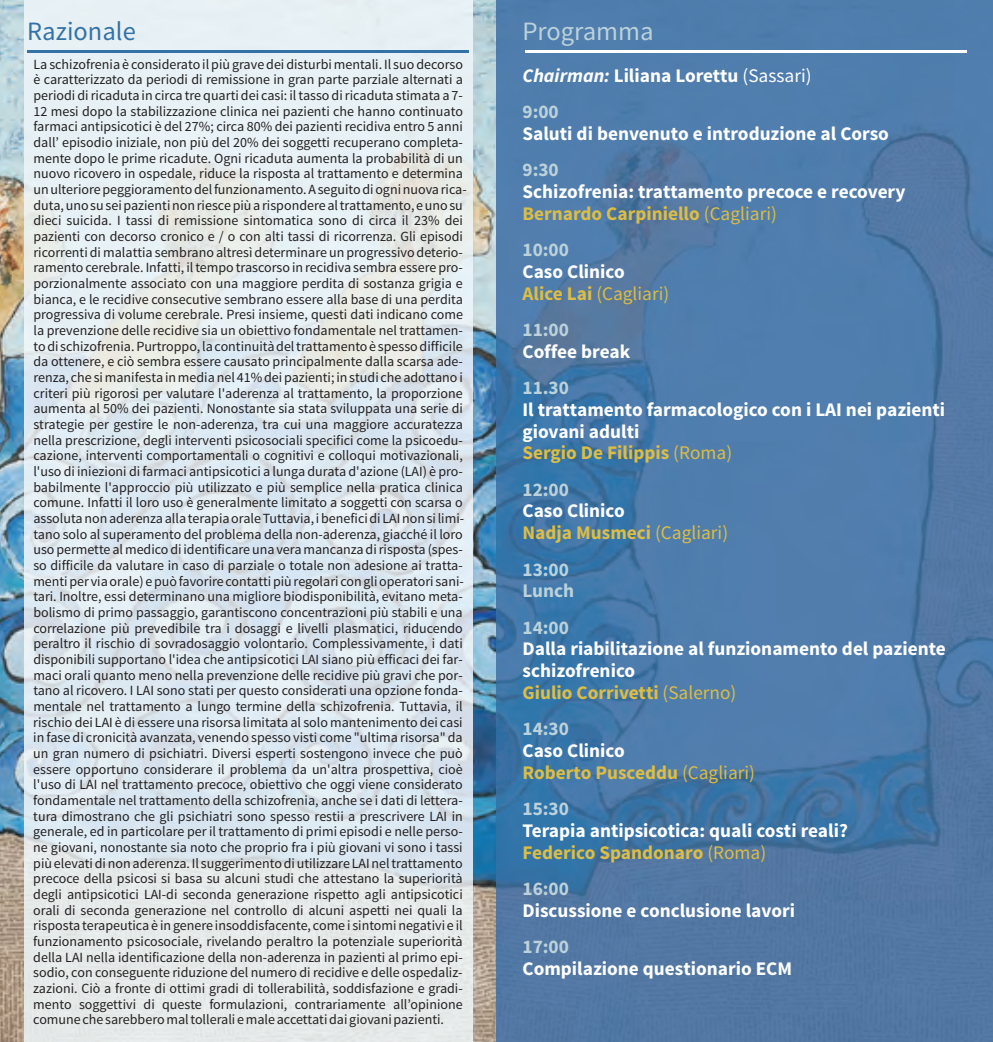
<style>
.page{position:relative;width:993px;height:1042px;background:#fff}
.page>*{position:absolute;margin:0;border:0;box-sizing:border-box;transform-origin:0 0}
.t1{font:26.43px "Source Sans Pro";color:#3372a6}
.t2{font:26.43px "Source Sans Pro";color:#bcd2db}
.t3{font:700 19.25px/21.7px "Source Sans Pro";color:#fff}
.t4{font:700 19.25px "Source Sans Pro";color:#ddbd43}
.t5{font:700 19.25px/21.7px "Source Sans Pro";color:#bcd2db}
.t6{font:19.25px "Source Sans Pro";color:#ddbd43}
.t7{font:14px/15.8px "Source Sans Pro";color:#231f20}
.s1{font-style:italic}
.s2{font-weight:400}
.s3{font-weight:700}
</style>
<div class="page">
<img style="left:0;top:0;width:496px;height:1042px">
<img style="left:496px;top:0;width:496px;height:1042px">
<img style="left:24px;top:0;width:448px;height:1042px">
<hr style="left:27px;top:50px;width:442px;height:3px;background:#3372a6">
<hr style="left:525px;top:50px;width:441px;height:3px;background:#fff">
<h1 class="t1" style="left:27px;top:20px;width:110px">Razionale</h1>
<p class="t7" style="left:33px;top:57px;width:435px">La schizofrenia è considerato il più grave dei disturbi mentali. Il suo decorso è caratterizzato da periodi di remissione in gran parte parziale alternati a periodi di ricaduta in circa tre quarti dei casi: il tasso di ricaduta stimata a 7- 12 mesi dopo la stabilizzazione clinica nei pazienti che hanno continuato farmaci antipsicotici è del 27%; circa 80% dei pazienti recidiva entro 5 anni dall’ episodio iniziale, non più del 20% dei soggetti recuperano completa&shy;mente dopo le prime ricadute. Ogni ricaduta aumenta la probabilità di un nuovo ricovero in ospedale, riduce la risposta al trattamento e determina un ulteriore peggioramento del funzionamento. A seguito di ogni nuova rica&shy;duta, uno su sei pazienti non riesce più a rispondere al trattamento, e uno su dieci suicida. I tassi di remissione sintomatica sono di circa il 23% dei pazienti con decorso cronico e / o con alti tassi di ricorrenza. Gli episodi ricorrenti di malattia sembrano altresì determinare un progressivo deterio&shy;ramento cerebrale. Infatti, il tempo trascorso in recidiva sembra essere pro&shy;porzionalmente associato con una maggiore perdita di sostanza grigia e bianca, e le recidive consecutive sembrano essere alla base di una perdita progressiva di volume cerebrale. Presi insieme, questi dati indicano come la prevenzione delle recidive sia un obiettivo fondamentale nel trattamen&shy;to di schizofrenia. Purtroppo, la continuità del trattamento è spesso difficile da ottenere, e ciò sembra essere causato principalmente dalla scarsa ade&shy;renza, che si manifesta in media nel 41% dei pazienti; in studi che adottano i criteri più rigorosi per valutare l'aderenza al trattamento, la proporzione aumenta al 50% dei pazienti. Nonostante sia stata sviluppata una serie di strategie per gestire le non-aderenza, tra cui una maggiore accuratezza nella prescrizione, degli interventi psicosociali specifici come la psicoedu&shy;cazione, interventi comportamentali o cognitivi e colloqui motivazionali, l'uso di iniezioni di farmaci antipsicotici a lunga durata d'azione (LAI) è pro&shy;babilmente l'approccio più utilizzato e più semplice nella pratica clinica comune. Infatti il loro uso è generalmente limitato a soggetti con scarsa o assoluta non aderenza alla terapia orale Tuttavia, i benefici di LAI non si limi&shy;tano solo al superamento del problema della non-aderenza, giacché il loro uso permette al medico di identificare una vera mancanza di risposta (spes&shy;so difficile da valutare in caso di parziale o totale non adesione ai tratta&shy;menti per via orale) e può favorire contatti più regolari con gli operatori sani&shy;tari. Inoltre, essi determinano una migliore biodisponibilità, evitano meta&shy;bolismo di primo passaggio, garantiscono concentrazioni più stabili e una correlazione più prevedibile tra i dosaggi e livelli plasmatici, riducendo peraltro il rischio di sovradosaggio volontario. Complessivamente, i dati disponibili supportano l'idea che antipsicotici LAI siano più efficaci dei far&shy;maci orali quanto meno nella prevenzione delle recidive più gravi che por&shy;tano al ricovero. I LAI sono stati per questo considerati una opzione fonda&shy;mentale nel trattamento a lungo termine della schizofrenia. Tuttavia, il rischio dei LAI è di essere una risorsa limitata al solo mantenimento dei casi in fase di cronicità avanzata, venendo spesso visti come "ultima risorsa" da un gran numero di psichiatri. Diversi esperti sostengono invece che può essere opportuno considerare il problema da un'altra prospettiva, cioè l'uso di LAI nel trattamento precoce, obiettivo che oggi viene considerato fondamentale nel trattamento della schizofrenia, anche se i dati di lettera&shy;tura dimostrano che gli psichiatri sono spesso restii a prescrivere LAI in generale, ed in particolare per il trattamento di primi episodi e nelle perso&shy;ne giovani, nonostante sia noto che proprio fra i più giovani vi sono i tassi più elevati di non aderenza. Il suggerimento di utilizzare LAI nel trattamento precoce della psicosi si basa su alcuni studi che attestano la superiorità degli antipsicotici LAI-di seconda generazione rispetto agli antipsicotici orali di seconda generazione nel controllo di alcuni aspetti nei quali la risposta terapeutica è in genere insoddisfacente, come i sintomi negativi e il funzionamento psicosociale, rivelando peraltro la potenziale superiorità della LAI nella identificazione della non-aderenza in pazienti al primo epi&shy;sodio, con conseguente riduzione del numero di recidive e delle ospedaliz&shy;zazioni. Ciò a fronte di ottimi gradi di tollerabilità, soddisfazione e gradi&shy;mento soggettivi di queste formulazioni, contrariamente all’opinione comune che sarebbero mal tollerali e male accettati dai giovani pazienti.</p>
<h1 class="t2" style="left:522px;top:20px;width:133px">Programma</h1>
<h2 class="t3" style="left:522px;top:66px;width:290px"><span class="s1">Chairman:</span> Liliana Lorettu <span class="s2">(Sassari)</span></h2>
<h2 class="t5" style="left:522px;top:102px;width:38px">9:00</h2>
<h2 class="t3" style="left:522px;top:124px;width:368px">Saluti di benvenuto e introduzione al Corso</h2>
<h2 class="t5" style="left:522px;top:160px;width:38px">9:30</h2>
<h2 class="t3" style="left:522px;top:182px;width:384px">Schizofrenia: trattamento precoce e recovery</h2>
<h2 class="t4" style="left:522px;top:205px;width:256px">Bernardo Carpiniello <span class="s2">(Cagliari)</span></h2>
<h2 class="t5" style="left:522px;top:240px;width:48px">10:00</h2>
<h2 class="t3" style="left:522px;top:262px;width:104px">Caso Clinico</h2>
<h2 class="t6" style="left:522px;top:285px;width:148px"><span class="s3">Alice Lai</span> (Cagliari)</h2>
<h2 class="t5" style="left:522px;top:320px;width:48px">11:00</h2>
<h2 class="t3" style="left:522px;top:342px;width:109px">Coffee break</h2>
<h2 class="t5" style="left:522px;top:378px;width:48px">11.30</h2>
<h2 class="t3" style="left:522px;top:400px;width:424px">Il trattamento farmacologico con i LAI nei pazienti giovani adulti</h2>
<h2 class="t4" style="left:522px;top:445px;width:211px">Sergio De Filippis <span class="s2">(Roma)</span></h2>
<h2 class="t5" style="left:522px;top:480px;width:48px">12:00</h2>
<h2 class="t3" style="left:522px;top:502px;width:104px">Caso Clinico</h2>
<h2 class="t4" style="left:522px;top:525px;width:207px">Nadja Musmeci <span class="s2">(Cagliari)</span></h2>
<h2 class="t5" style="left:522px;top:560px;width:53px">13:00<br>Lunch</h2>
<h2 class="t5" style="left:522px;top:618px;width:48px">14:00</h2>
<h2 class="t3" style="left:522px;top:640px;width:425px">Dalla riabilitazione al funzionamento del paziente schizofrenico</h2>
<h2 class="t4" style="left:522px;top:684px;width:215px">Giulio Corrivetti <span class="s2">(Salerno)</span></h2>
<h2 class="t5" style="left:522px;top:719px;width:48px">14:30</h2>
<h2 class="t3" style="left:522px;top:741px;width:104px">Caso Clinico</h2>
<h2 class="t4" style="left:522px;top:764px;width:234px">Roberto Pusceddu <span class="s2">(Cagliari)</span></h2>
<h2 class="t5" style="left:522px;top:799px;width:48px">15:30</h2>
<h2 class="t3" style="left:522px;top:821px;width:327px">Terapia antipsicotica: quali costi reali?</h2>
<h2 class="t4" style="left:522px;top:844px;width:245px">Federico Spandonaro <span class="s2">(Roma)</span></h2>
<h2 class="t5" style="left:522px;top:879px;width:48px">16:00</h2>
<h2 class="t3" style="left:522px;top:901px;width:274px">Discussione e conclusione lavori</h2>
<h2 class="t5" style="left:522px;top:937px;width:48px">17:00</h2>
<h2 class="t3" style="left:522px;top:959px;width:271px">Compilazione questionario ECM</h2>
</div>
